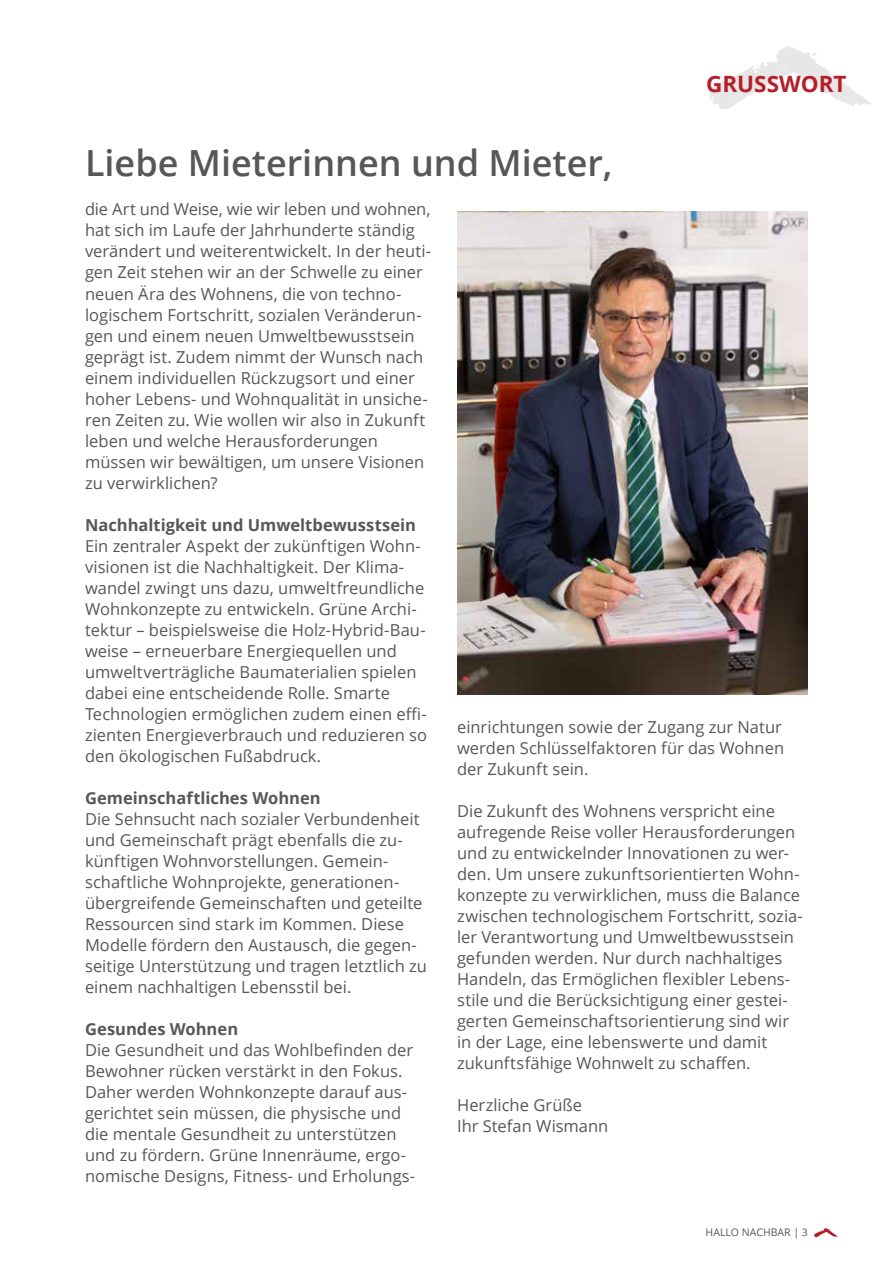
<style>
.page{position:relative;width:893px;height:1263px;background:#fff}
.page>*{position:absolute;margin:0;border:0;box-sizing:border-box;transform-origin:0 0}
.t1{font:600 36px "Open Sans";color:#575756}
.t2{font:700 22.5px "Open Sans";color:#b61f29}
.t3{font:16.5px/21px "Open Sans";color:#575756}
.t4{font:700 16.5px "Open Sans";color:#575756}
.t5{font:10.5px "Open Sans";color:#575756}
</style>
<div class="page">
<svg style="left:814px;top:1228px;width:24px;height:10px"></svg>
<img style="left:710px;top:46px;width:161px;height:63px">
<img style="left:457px;top:212px;width:351px;height:483px">
<h2 class="t2" style="left:706px;top:68px;width:142px">GRUSSWORT</h2>
<h1 class="t1" style="left:85px;top:139px;width:529px">Liebe Mieterinnen und Mieter,</h1>
<p class="t3" style="left:85px;top:199px;width:348px">die Art und Weise, wie wir leben und wohnen, hat sich im Laufe der Jahrhunderte ständig verändert und weiterentwickelt. In der heuti&shy;gen Zeit stehen wir an der Schwelle zu einer neuen Ära des Wohnens, die von techno&shy;logischem Fortschritt, sozialen Veränderun&shy;gen und einem neuen Umweltbewusstsein geprägt ist. Zudem nimmt der Wunsch nach einem individuellen Rückzugsort und einer hoher Lebens- und Wohnqualität in unsiche&shy;ren Zeiten zu. Wie wollen wir also in Zukunft leben und welche Herausforderungen müssen wir bewältigen, um unsere Visionen zu verwirklichen?</p>
<p class="t4" style="left:85px;top:513px;width:332px">Nachhaltigkeit und Umweltbewusstsein</p>
<p class="t3" style="left:85px;top:535px;width:344px">Ein zentraler Aspekt der zukünftigen Wohn&shy;visionen ist die Nachhaltigkeit. Der Klima&shy;wandel zwingt uns dazu, umweltfreundliche Wohnkonzepte zu entwickeln. Grüne Archi&shy;tektur – beispielsweise die Holz-Hybrid-Bau&shy;weise – erneuerbare Energiequellen und umweltverträgliche Baumaterialien spielen dabei eine entscheidende Rolle. Smarte Technologien ermöglichen zudem einen effi&shy;zienten Energieverbrauch und reduzieren so den ökologischen Fußabdruck.</p>
<p class="t4" style="left:85px;top:786px;width:237px">Gemeinschaftliches Wohnen</p>
<p class="t3" style="left:85px;top:808px;width:343px">Die Sehnsucht nach sozialer Verbundenheit und Gemeinschaft prägt ebenfalls die zu&shy;künftigen Wohnvorstellungen. Gemein&shy;schaftliche Wohnprojekte, generationen&shy;übergreifende Gemeinschaften und geteilte Ressourcen sind stark im Kommen. Diese Modelle fördern den Austausch, die gegen&shy;seitige Unterstützung und tragen letztlich zu einem nachhaltigen Lebensstil bei.</p>
<p class="t4" style="left:85px;top:1017px;width:155px">Gesundes Wohnen</p>
<p class="t3" style="left:85px;top:1039px;width:330px">Die Gesundheit und das Wohlbefinden der Bewohner rücken verstärkt in den Fokus.<br>Daher werden Wohnkonzepte darauf aus&shy;gerichtet sein müssen, die physische und die mentale Gesundheit zu unterstützen und zu fördern. Grüne Innenräume, ergo&shy;nomische Designs, Fitness- und Erholungs-</p>
<p class="t3" style="left:457px;top:716px;width:329px">einrichtungen sowie der Zugang zur Natur werden Schlüsselfaktoren für das Wohnen der Zukunft sein.</p>
<p class="t3" style="left:457px;top:800px;width:347px">Die Zukunft des Wohnens verspricht eine aufregende Reise voller Herausforderungen und zu entwickelnder Innovationen zu wer&shy;den. Um unsere zukunftsorientierten Wohn&shy;konzepte zu verwirklichen, muss die Balance zwischen technologischem Fortschritt, sozia&shy;ler Verantwortung und Umweltbewusstsein gefunden werden. Nur durch nachhaltiges Handeln, das Ermöglichen flexibler Lebens&shy;stile und die Berücksichtigung einer gestei&shy;gerten Gemeinschaftsorientierung sind wir in der Lage, eine lebenswerte und damit zukunftsfähige Wohnwelt zu schaffen.</p>
<p class="t3" style="left:457px;top:1094px;width:153px">Herzliche Grüße<br>Ihr Stefan Wismann</p>
<p class="t5" style="left:706px;top:1225px;width:104px">HALLO NACHBAR | 3</p>
</div>
